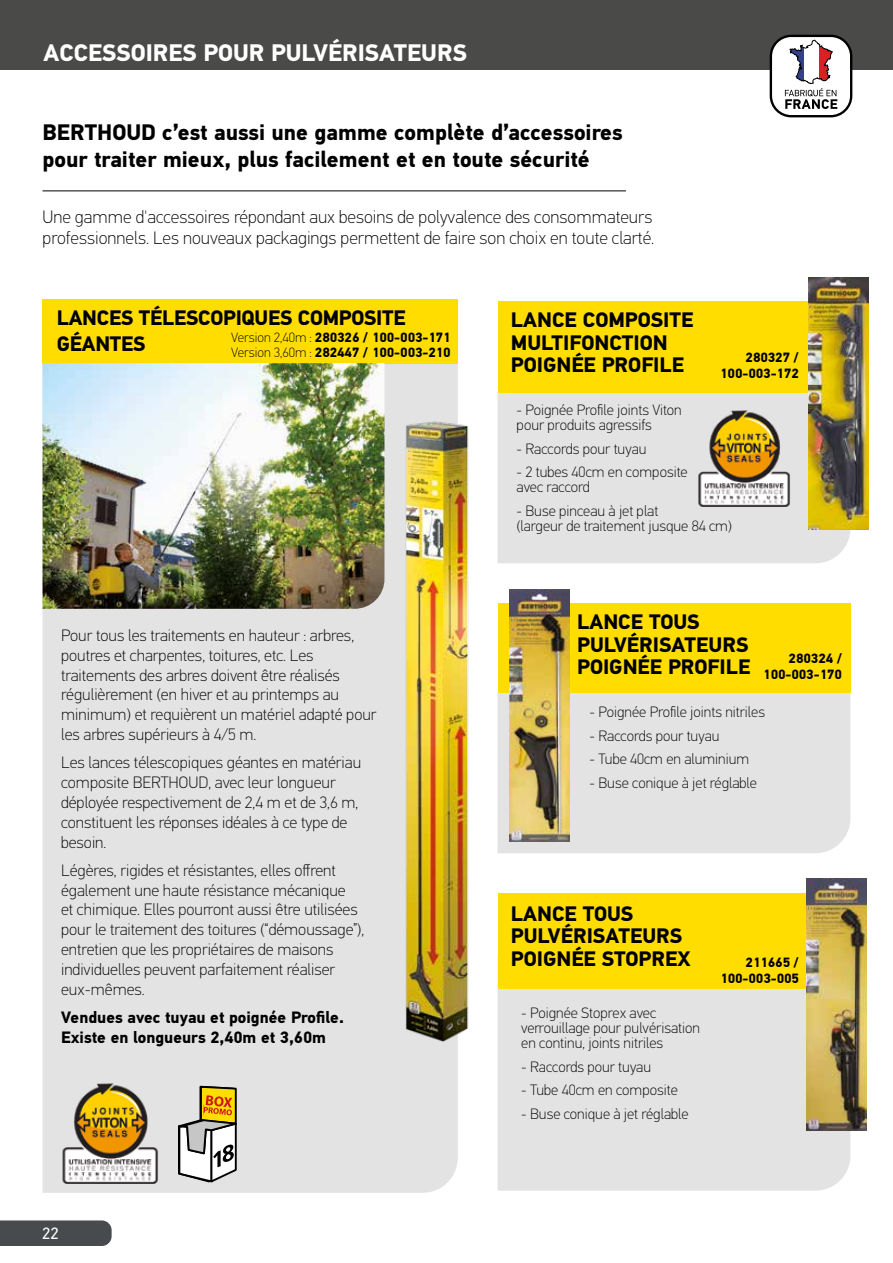
<style>
.page{position:relative;width:893px;height:1263px;background:#fff}
.page>*{position:absolute;margin:0;border:0;box-sizing:border-box;transform-origin:0 0}
.t1{font:700 24px "PF Din Text Pro";color:#fff}
.t2{font:700 22.5px/27px "PF Din Text Pro";color:#000}
.t3{font:700 21px/22.5px "PF Din Text Pro";color:#000}
.t4{font:100 18px/21.6px "PFDIN Text Pro";color:#000}
.t5{font:100 16.5px/19.8px "PFDIN Text Pro";color:#000}
.t6{font:700 16.5px/19.8px "PF Din Text Pro";color:#000}
.t7{font:16.5px "PF Din Text Pro";color:#fff}
.t8{font:100 15px/15px "PFDIN Text Pro";color:#000}
.t9{font:700 13.5px/16.2px "PF Din Text Pro";color:#000;text-align:right}
.s1{font-family:"PFDIN Text Pro";font-weight:100}
</style>
<div class="page">
<div style="left:0;top:0;width:893px;height:70px;background:#4a4a49"></div>
<div style="left:43px;top:363px;width:415px;height:830px;background:#e3e3e3"></div>
<div style="left:43px;top:299px;width:415px;height:64px;background:#fd0"></div>
<img style="left:43px;top:363px;width:341px;height:246px">
<img style="left:59px;top:1082px;width:101px;height:101px">
<svg style="left:170px;top:1085px;width:76px;height:99px"></svg>
<div style="left:497px;top:392px;width:353px;height:171px;background:#e3e3e3"></div>
<div style="left:497px;top:693px;width:353px;height:160px;background:#e3e3e3"></div>
<div style="left:497px;top:989px;width:353px;height:202px;background:#e3e3e3"></div>
<div style="left:497px;top:301px;width:353px;height:91px;background:#fd0"></div>
<div style="left:497px;top:603px;width:353px;height:90px;background:#fd0"></div>
<div style="left:497px;top:893px;width:353px;height:96px;background:#fd0"></div>
<img style="left:509px;top:589px;width:60px;height:253px">
<img style="left:806px;top:878px;width:60px;height:253px">
<img style="left:808px;top:277px;width:60px;height:253px">
<img style="left:383px;top:402px;width:86px;height:653px">
<div style="left:771px;top:36px;width:80px;height:80px;background:#fff;border-radius:20px"></div>
<div style="left:770px;top:35px;width:82px;height:82px;border:2px solid #000;border-radius:20px"></div>
<svg style="left:785px;top:40px;width:52px;height:69px"></svg>
<hr style="left:43px;top:190px;width:583px;height:1px;background:#000">
<img style="left:696px;top:409px;width:97px;height:97px">
<div style="left:0;top:1220px;width:112px;height:26px;background:#474b4e"></div>
<h1 class="t1" style="left:44px;top:38px;width:425px">ACCESSOIRES POUR PULVÉRISATEURS</h1>
<h2 class="t2" style="left:43px;top:119px;width:582px">BERTHOUD c’est aussi une gamme complète d’accessoires pour traiter mieux, plus facilement et en toute sécurité</h2>
<p class="t4" style="left:43px;top:206px;width:613px">Une gamme d'accessoires répondant aux besoins de polyvalence des consommateurs professionnels. Les nouveaux packagings permettent de faire son choix en toute clarté.</p>
<p class="t3" style="left:57px;top:306px;width:350px;line-height:25.2px">LANCES TÉLESCOPIQUES COMPOSITE<br>GÉANTES</p>
<p class="t9" style="left:231px;top:329px;width:221px"><span class="s1">Version 2,40m :</span> 280326 / 100-003-171</p>
<p class="t9" style="left:231px;top:345px;width:221px"><span class="s1">Version 3,60m :</span> 282447 / 100-003-210</p>
<p class="t3" style="left:511px;top:309px;width:184px">LANCE COMPOSITE<br>MULTIFONCTION<br>POIGNÉE PROFILE</p>
<p class="t9" style="left:720px;top:350px;width:80px">280327 /<br>100-003-172</p>
<p class="t5" style="left:61px;top:626px;width:317px">Pour tous les traitements en hauteur : arbres, poutres et charpentes, toitures, etc. Les traitements des arbres doivent être réalisés régulièrement (en hiver et au printemps au minimum) et requièrent un matériel adapté pour les arbres supérieurs à 4/5 m.</p>
<p class="t5" style="left:61px;top:753px;width:302px">Les lances télescopiques géantes en matériau composite BERTHOUD, avec leur longueur déployée respectivement de 2,4 m et de 3,6 m, constituent les réponses idéales à ce type de besoin.</p>
<p class="t5" style="left:61px;top:860px;width:305px">Légères, rigides et résistantes, elles offrent également une haute résistance mécanique<br>et chimique. Elles pourront aussi être utilisées pour le traitement des toitures (“démoussage”), entretien que les propriétaires de maisons individuelles peuvent parfaitement réaliser eux-mêmes.</p>
<p class="t6" style="left:61px;top:1008px;width:284px">Vendues avec tuyau et poignée Profile.<br>Existe en longueurs 2,40m et 3,60m</p>
<p class="t7" style="left:42px;top:1223px;width:18px">22</p>
<p class="t8" style="left:517px;top:403px;width:167px">- Poignée Profile joints Viton pour produits agressifs</p>
<p class="t8" style="left:517px;top:441px;width:131px">- Raccords pour tuyau</p>
<p class="t8" style="left:517px;top:465px;width:173px">- 2 tubes 40cm en composite avec raccord</p>
<p class="t8" style="left:517px;top:503px;width:217px">- Buse pinceau à jet plat<br>(largeur de traitement jusque 84 cm)</p>
<p class="t3" style="left:577px;top:611px;width:175px">LANCE TOUS<br>PULVÉRISATEURS<br>POIGNÉE PROFILE</p>
<p class="t9" style="left:763px;top:650px;width:80px">280324 /<br>100-003-170</p>
<p class="t8" style="left:590px;top:705px;width:177px">- Poignée Profile joints nitriles</p>
<p class="t8" style="left:590px;top:728px;width:131px">- Raccords pour tuyau</p>
<p class="t8" style="left:590px;top:752px;width:161px">- Tube 40cm en aluminium</p>
<p class="t8" style="left:590px;top:775px;width:169px">- Buse conique à jet réglable</p>
<p class="t3" style="left:511px;top:903px;width:181px">LANCE TOUS<br>PULVÉRISATEURS<br>POIGNÉE STOPREX</p>
<p class="t8" style="left:521px;top:1005px;width:180px">- Poignée Stoprex avec verrouillage pour pulvérisation en continu, joints nitriles</p>
<p class="t8" style="left:521px;top:1059px;width:131px">- Raccords pour tuyau</p>
<p class="t8" style="left:521px;top:1082px;width:158px">- Tube 40cm en composite</p>
<p class="t8" style="left:521px;top:1106px;width:169px">- Buse conique à jet réglable</p>
<p class="t9" style="left:720px;top:954px;width:80px">211665 /<br>100-003-005</p>
</div>
